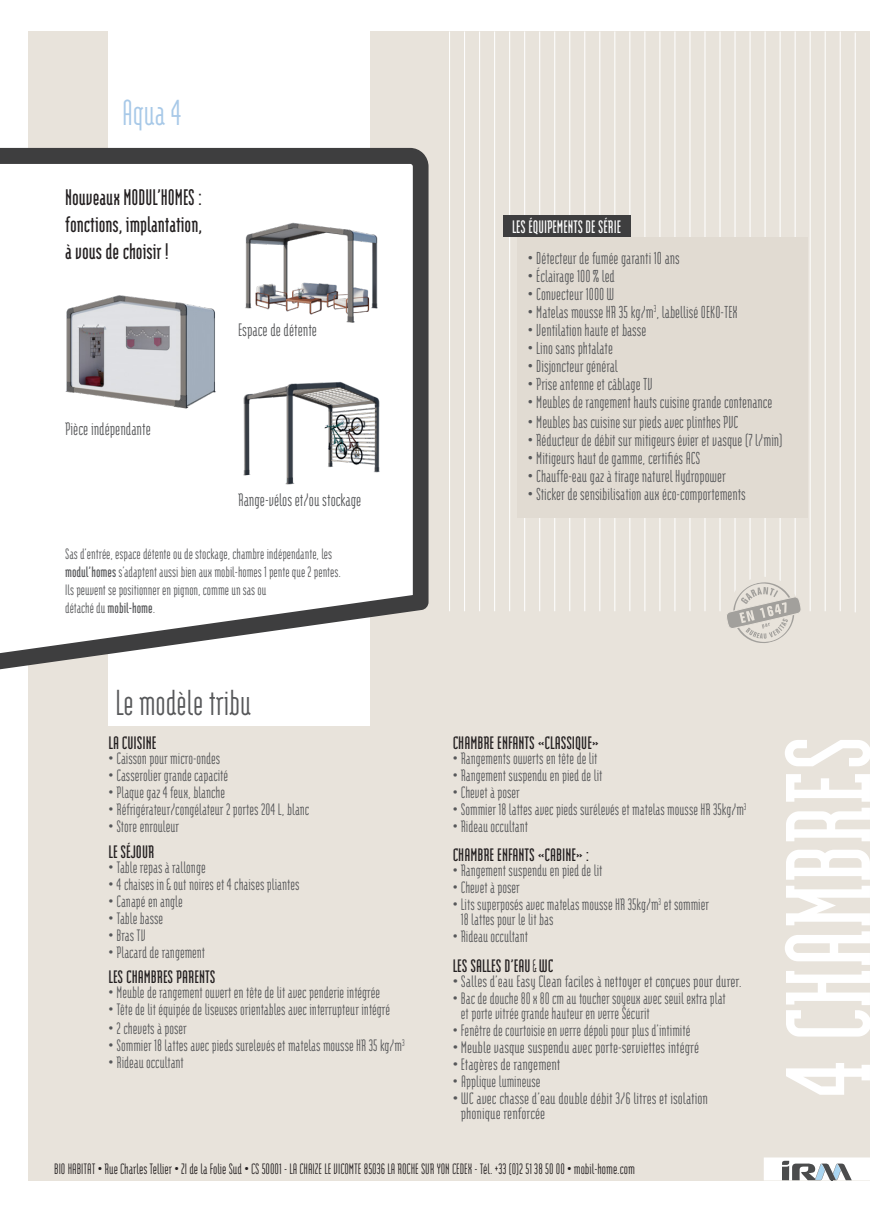
<style>
.page{position:relative;width:893px;height:1212px;background:#fff}
.page>*{position:absolute;margin:0;border:0;box-sizing:border-box;transform-origin:0 0}
.t1{font:700 120px "Modula OT Serif";color:#fff}
.t2{font:36px "Modula OT Sans";color:#57585a}
.t3{font:36px "Modula OT Sans";color:#a8c9e8}
.t4{font:700 22.5px/27px "Modula OT Sans";color:#231f20;text-align:justify}
.Titre_texte_colone{font:700 18px "Modula OT Sans";color:#231f20;scale:1.08 1}
.t5{font:18px "Modula OT Sans";color:#57585a}
.t6{font:700 18px "Modula OT Sans";color:#fff}
.t7{font:17.25px "Modula OT Sans";color:#57585a}
.t8{font:16.5px/15px "Modula OT Sans";color:#57585a}
.t9{font:16.5px/15px "Modula OT Sans";color:#57585a;scale:1.08 1}
.t10{font:15px/18px "Modula OT Sans";color:#57585a}
.t11{font:15px "Modula OT Sans";color:#231f20}
.s1{font-weight:700}
.s2{font-weight:400}
</style>
<div class="page">
<div style="left:28px;top:31px;width:842px;height:1149px;background:#e8e3db"></div>
<svg style="left:855px;top:33px;width:1px;height:579px"></svg>
<svg style="left:659px;top:31px;width:1px;height:580px"></svg>
<svg style="left:674px;top:32px;width:1px;height:579px"></svg>
<svg style="left:689px;top:32px;width:1px;height:579px"></svg>
<svg style="left:704px;top:32px;width:1px;height:579px"></svg>
<svg style="left:810px;top:31px;width:1px;height:580px"></svg>
<svg style="left:825px;top:31px;width:1px;height:580px"></svg>
<svg style="left:840px;top:31px;width:1px;height:580px"></svg>
<svg style="left:644px;top:31px;width:1px;height:580px"></svg>
<svg style="left:449px;top:31px;width:1px;height:580px"></svg>
<svg style="left:464px;top:31px;width:1px;height:580px"></svg>
<svg style="left:479px;top:31px;width:1px;height:580px"></svg>
<svg style="left:494px;top:31px;width:1px;height:580px"></svg>
<svg style="left:509px;top:31px;width:1px;height:580px"></svg>
<svg style="left:524px;top:31px;width:1px;height:580px"></svg>
<svg style="left:539px;top:31px;width:1px;height:580px"></svg>
<svg style="left:554px;top:31px;width:1px;height:580px"></svg>
<svg style="left:569px;top:31px;width:1px;height:580px"></svg>
<svg style="left:584px;top:31px;width:1px;height:580px"></svg>
<svg style="left:599px;top:31px;width:1px;height:580px"></svg>
<svg style="left:614px;top:31px;width:1px;height:580px"></svg>
<svg style="left:629px;top:31px;width:1px;height:580px"></svg>
<div style="left:764px;top:1157px;width:106px;height:23px;background:#fff"></div>
<div style="left:108px;top:0;width:261px;height:725px;background:#fff"></div>
<svg style="left:0;top:148px;width:429px;height:571px"></svg>
<img style="left:55px;top:288px;width:171px;height:132px">
<img style="left:230px;top:376px;width:162px;height:114px">
<svg style="left:719px;top:31px;width:82px;height:612px"></svg>
<div style="left:517px;top:237px;width:291px;height:281px;background:#e1dbd2"></div>
<svg style="left:782px;top:1161px;width:70px;height:20px"></svg>
<div style="left:504px;top:215px;width:127px;height:22px;background:#3e3e3f"></div>
<img style="left:230px;top:216px;width:162px;height:114px">
<p class="t3" style="left:122px;top:94px;width:61px">Aqua 4</p>
<h3 class="t4" style="left:65px;top:183px;width:139px">Nouveaux MODUL’HOMES : fonctions, implantation, à vous de choisir !</h3>
<p class="t5" style="left:65px;top:419px;width:87px">Pièce indépendante</p>
<p class="t5" style="left:238px;top:320px;width:80px">Espace de détente</p>
<p class="t5" style="left:238px;top:490px;width:125px">Range-vélos et/ou stockage</p>
<p class="t10" style="left:65px;top:545px;width:277px">Sas d’entrée, espace détente ou de stockage, chambre indépendante, les <span class="s1">modul’homes</span> s’adaptent aussi bien aux mobil-homes 1 pente que 2 pentes.<br>Ils peuvent se positionner en pignon, comme un sas ou<br>détaché du <span class="s1">mobil-home</span>.</p>
<p class="t2" style="left:115px;top:684px;width:137px">Le modèle tribu</p>
<p class="Titre_texte_colone" style="left:108px;top:733px;width:46px">LA CUISINE</p>
<p class="t8" style="left:108px;top:750px;width:113px">• Caisson pour micro-ondes</p>
<p class="t8" style="left:108px;top:767px;width:121px">• Casserolier grande capacité</p>
<p class="t8" style="left:108px;top:784px;width:118px">• Plaque gaz 4 feux, blanche</p>
<p class="t8" style="left:108px;top:801px;width:202px">• Réfrigérateur/congélateur 2 portes 204 L, blanc</p>
<p class="t8" style="left:108px;top:819px;width:72px">• Store enrouleur</p>
<p class="Titre_texte_colone" style="left:108px;top:841px;width:44px">LE SÉJOUR</p>
<p class="t8" style="left:108px;top:859px;width:99px">• Table repas à rallonge</p>
<p class="t8" style="left:108px;top:876px;width:193px">• 4 chaises in&amp;out noires et 4 chaises pliantes</p>
<p class="t8" style="left:108px;top:893px;width:76px">• Canapé en angle</p>
<p class="t8" style="left:108px;top:910px;width:56px">• Table basse</p>
<p class="t8" style="left:108px;top:927px;width:39px">• Bras TV</p>
<p class="t8" style="left:108px;top:944px;width:98px">• Placard de rangement</p>
<p class="Titre_texte_colone" style="left:108px;top:967px;width:101px">LES CHAMBRES PARENTS</p>
<p class="t8" style="left:108px;top:985px;width:273px">• Meuble de rangement ouvert en tête de lit avec penderie intégrée</p>
<p class="t8" style="left:108px;top:1002px;width:283px">• Tête de lit équipée de liseuses orientables avec interrupteur intégré</p>
<p class="t8" style="left:108px;top:1020px;width:80px">• 2 chevets à poser</p>
<p class="t8" style="left:108px;top:1037px;width:298px">• Sommier 18 lattes avec pieds surelevés et matelas mousse HR 35 kg/m<sup>3</sup></p>
<p class="t8" style="left:108px;top:1054px;width:77px">• Rideau occultant</p>
<p class="t6" style="left:512px;top:217px;width:111px">LES ÉQUIPEMENTS DE SÉRIE</p>
<p class="t7" style="left:528px;top:248px;width:153px">• Détecteur de fumée garanti 10 ans</p>
<p class="t7" style="left:528px;top:266px;width:89px">• Éclairage 100% led</p>
<p class="t7" style="left:528px;top:284px;width:88px">• Convecteur 1000 W</p>
<p class="t7" style="left:528px;top:302px;width:211px">• Matelas mousse HR 35 kg/m<sup>3</sup>, labellisé OEKO-TEX</p>
<p class="t7" style="left:528px;top:320px;width:120px">• Ventilation haute et basse</p>
<p class="t7" style="left:528px;top:338px;width:87px">• Lino sans phtalate</p>
<p class="t7" style="left:528px;top:356px;width:92px">• Disjoncteur général</p>
<p class="t7" style="left:528px;top:374px;width:126px">• Prise antenne et câblage TV</p>
<p class="t7" style="left:528px;top:392px;width:246px">• Meubles de rangement hauts cuisine grande contenance</p>
<p class="t7" style="left:528px;top:413px;width:212px">• Meubles bas cuisine sur pieds avec plinthes PVC</p>
<p class="t7" style="left:528px;top:431px;width:256px">• Réducteur de débit sur mitigeurs évier et vasque (7 l/min)</p>
<p class="t7" style="left:528px;top:449px;width:174px">• Mitigeurs haut de gamme, certifiés ACS</p>
<p class="t7" style="left:528px;top:467px;width:200px">• Chauffe-eau gaz à tirage naturel Hydropower</p>
<p class="t7" style="left:528px;top:485px;width:220px">• Sticker de sensibilisation aux éco-comportements</p>
<p class="Titre_texte_colone" style="left:453px;top:733px;width:137px">CHAMBRE ENFANTS «CLASSIQUE»</p>
<p class="t8" style="left:453px;top:750px;width:146px">• Rangements ouverts en tête de lit</p>
<p class="t8" style="left:453px;top:767px;width:151px">• Rangement suspendu en pied de lit</p>
<p class="t8" style="left:453px;top:784px;width:69px">• Chevet à poser</p>
<p class="t8" style="left:453px;top:801px;width:295px">• Sommier 18 lattes avec pieds surélevés et matelas mousse HR 35kg/m<sup>3</sup></p>
<p class="t8" style="left:453px;top:819px;width:77px">• Rideau occultant</p>
<p class="Titre_texte_colone" style="left:453px;top:845px;width:128px">CHAMBRE ENFANTS «CABINE» :</p>
<p class="t8" style="left:453px;top:863px;width:151px">• Rangement suspendu en pied de lit</p>
<p class="t8" style="left:453px;top:880px;width:69px">• Chevet à poser</p>
<p class="t8" style="left:461px;top:897px;width:250px;text-indent:-8px">• Lits superposés avec matelas mousse HR 35kg/m<sup>3</sup> et sommier<br>18 lattes pour le lit bas</p>
<p class="t8" style="left:453px;top:929px;width:77px">• Rideau occultant</p>
<p class="Titre_texte_colone" style="left:453px;top:955px;width:95px">LES SALLES D’EAU<span class="s2">&amp;</span> WC</p>
<p class="t9" style="left:453px;top:973px;width:269px">• Salles d’eau Easy Clean faciles à nettoyer et conçues pour durer.</p>
<p class="t8" style="left:461px;top:990px;width:266px;text-indent:-8px">• Bac de douche 80x80 cm au toucher soyeux avec seuil extra plat et porte vitrée grande hauteur en verre Sécurit</p>
<p class="t8" style="left:453px;top:1022px;width:239px">• Fenêtre de courtoisie en verre dépoli pour plus d’intimité</p>
<p class="t9" style="left:453px;top:1039px;width:230px">• Meuble vasque suspendu avec porte-serviettes intégré</p>
<p class="t9" style="left:453px;top:1056px;width:101px">• Etagères de rangement</p>
<p class="t8" style="left:453px;top:1073px;width:89px">• Applique lumineuse</p>
<p class="t9" style="left:461px;top:1091px;width:230px;text-indent:-8px">• WC avec chasse d’eau double débit 3/6 litres et isolation phonique renforcée</p>
<p class="t1" style="left:762px;top:1097px;width:363px;rotate:-90deg">4 CHAMBRES</p>
<p class="t11" style="left:54px;top:1161px;width:582px">BIO HABITAT • Rue Charles Tellier • ZI de la Folie Sud • CS 50001 - LA CHAIZE LE VICOMTE 85036 LA ROCHE SUR YON CEDEX - Tél. +33 (0)2 51 38 50 00 • mobil-home.com</p>
</div>
